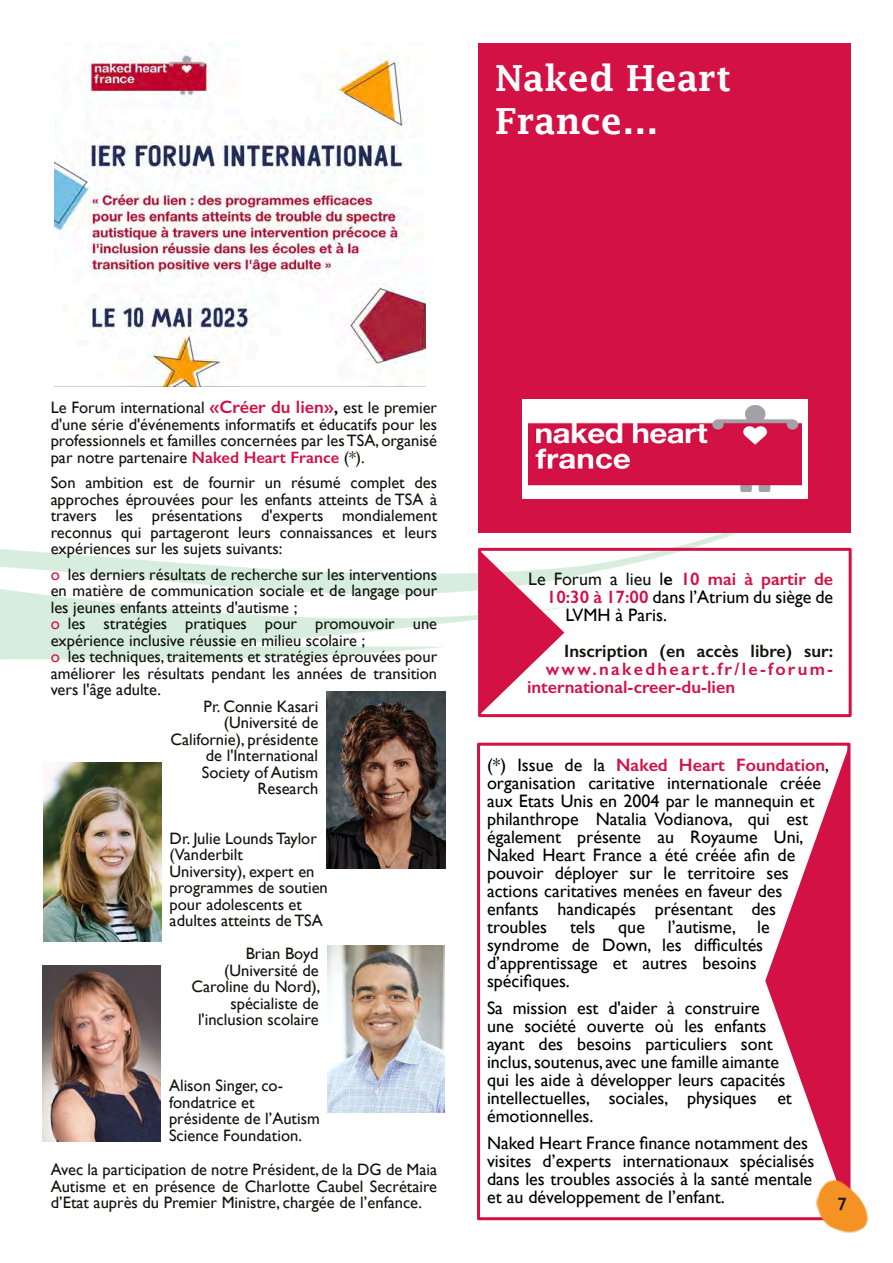
<style>
.page{position:relative;width:893px;height:1263px;background:#fff}
.page>*{position:absolute;margin:0;border:0;box-sizing:border-box;transform-origin:0 0}
.t1{font:600 36px/43.2px "Lucida Fax";color:#fff}
.t2{font:18px/18px "Gill Sans";color:#000}
.t3{font:600 18px/18px "Gill Sans";color:#d31145}
.t4{font:600 18px "Gill Sans";color:#12120c}
.t5{font:16.5px/16.5px "Gill Sans";color:#12120c;text-align:justify}
.s1{font-weight:600;font-size:18px;color:#d31145}
.s2{font-weight:600;font-size:18px}
.s3{font-weight:600;color:#d31145}
.s4{color:#d31145}
.s5{font-weight:400;color:#12120c}
.s6{font-weight:400;color:#000}
.s7{color:#000}
</style>
<div class="page">
<svg style="left:0;top:533px;width:850px;height:255px"></svg>
<div style="left:477px;top:743px;width:373px;height:477px;background:#fff;border:3px solid #d31145"></div>
<svg style="left:765px;top:742px;width:85px;height:477px"></svg>
<div style="left:478px;top:548px;width:374px;height:169px;border:3px solid #d31145"></div>
<svg style="left:479px;top:550px;width:85px;height:165px"></svg>
<img style="left:327px;top:692px;width:118px;height:176px">
<img style="left:327px;top:946px;width:118px;height:166px">
<img style="left:44px;top:762px;width:117px;height:180px">
<img style="left:43px;top:965px;width:118px;height:176px">
<img style="left:54px;top:42px;width:371px;height:345px">
<div style="left:478px;top:44px;width:372px;height:489px;background:#d31145"></div>
<div style="left:522px;top:400px;width:286px;height:99px;background:#fff"></div>
<img style="left:528px;top:406px;width:274px;height:85px">
<img style="left:816px;top:1180px;width:51px;height:52px">
<h1 class="t1" style="left:495px;top:59px;width:238px">Naked Heart<br>France…</h1>
<p class="t5" style="left:51px;top:401px;width:388px">Le Forum international <span class="s1">«Créer du lien»</span><span class="s2">,</span> est le premier d'une série d'événements informatifs et éducatifs pour les professionnels et familles concernées par les TSA, organisé par notre partenaire <span class="s3">Naked Heart France</span> (*).</p>
<p class="t5" style="left:51px;top:476px;width:388px">Son ambition est de fournir un résumé complet des approches éprouvées pour les enfants atteints de TSA à travers les présentations d'experts mondialement reconnus qui partageront leurs connaissances et leurs expériences sur les sujets suivants:</p>
<p class="t5" style="left:51px;top:568px;width:388px"><span class="s4">o</span> les derniers résultats de recherche sur les interventions</p>
<p class="t5" style="left:51px;top:584px;width:388px">en matière de communication sociale et de langage pour</p>
<p class="t5" style="left:51px;top:601px;width:248px">les jeunes enfants atteints d'autisme ;</p>
<p class="t5" style="left:51px;top:617px;width:388px"><span class="s4">o</span> les stratégies pratiques pour promouvoir une</p>
<p class="t5" style="left:51px;top:634px;width:316px">expérience inclusive réussie en milieu scolaire ;</p>
<p class="t5" style="left:51px;top:650px;width:388px"><span class="s4">o</span> les techniques, traitements et stratégies éprouvées pour</p>
<p class="t5" style="left:51px;top:667px;width:388px">améliorer les résultats pendant les années de transition</p>
<p class="t5" style="left:51px;top:683px;width:112px">vers l'âge adulte.</p>
<p class="t5" style="left:204px;top:700px;width:116px">Pr. Connie Kasari</p>
<p class="t5" style="left:224px;top:716px;width:96px">(Université de</p>
<p class="t5" style="left:170px;top:733px;width:149px">Californie), présidente</p>
<p class="t5" style="left:206px;top:749px;width:114px">de l'International</p>
<p class="t5" style="left:202px;top:766px;width:118px">Society of Autism</p>
<p class="t5" style="left:257px;top:782px;width:62px">Research</p>
<p class="t5" style="left:170px;top:832px;width:160px;text-align:left">Dr. Julie Lounds Taylor (Vanderbilt<br>University), expert en programmes de soutien pour adolescents et adultes atteints de TSA</p>
<p class="t5" style="left:192px;top:947px;width:130px;text-align:right">Brian Boyd (Université de<br>Caroline du Nord), spécialiste de l'inclusion scolaire</p>
<p class="t5" style="left:169px;top:1079px;width:152px;text-align:left">Alison Singer, co&shy;fondatrice et présidente de l’Autism<br>Science Foundation.</p>
<p class="t5" style="left:51px;top:1163px;width:388px">Avec la participation de notre Président, de la DG de Maia Autisme et en présence de Charlotte Caubel Secrétaire d’Etat auprès du Premier Ministre, chargée de l’enfance.</p>
<p class="t3" style="left:528px;top:572px;width:306px"><span class="s5">Le Forum a lieu</span> <span class="s6">l</span><span class="s7">e</span> 10 mai à partir de</p>
<p class="t2" style="left:547px;top:590px;width:288px"><span class="s3">10:30 à 17:00</span> dans l’Atrium du siège de</p>
<p class="t2" style="left:565px;top:608px;width:103px">LVMH à Paris.</p>
<p class="t4" style="left:564px;top:644px;width:270px">Inscription (en accès libre) sur:</p>
<p class="t3" style="left:527px;top:662px;width:308px;text-indent:19px">www.nakedheart.fr/le-forum&shy;international-creer-du-lien</p>
<p class="t2" style="left:487px;top:757px;width:344px">(*) Issue de la <span class="s3">Naked Heart Foundation</span>, organisation caritative internationale créée aux Etats Unis en 2004 par le mannequin et philanthrope Natalia Vodianova, qui est également présente au Royaume Uni, Naked Heart France a été créée afin de pouvoir déployer sur le territoire ses actions caritatives menées en faveur des enfants handicapés présentant des troubles</p>
<p class="t2" style="left:487px;top:919px;width:284px;text-indent:181px">l’autisme, le syndrome de Down, les difficultés d’apprentissage et autres besoins spécifiques.</p>
<p class="t2" style="left:487px;top:1000px;width:306px">Sa mission est d'aider à construire<br>une société ouverte où les enfants ayant des besoins particuliers sont inclus, soutenus, avec une famille aimante qui les aide à développer leurs capacités intellectuelles, sociales, physiques et émotionnelles.</p>
<p class="t2" style="left:487px;top:1135px;width:329px">Naked Heart France finance notamment des visites d’experts internationaux spécialisés dans les troubles associés à la santé mentale et au développement de l’enfant.</p>
<p class="t2" style="left:570px;top:919px;width:27px">tels</p>
<p class="t2" style="left:618px;top:919px;width:28px">que</p>
</div>
